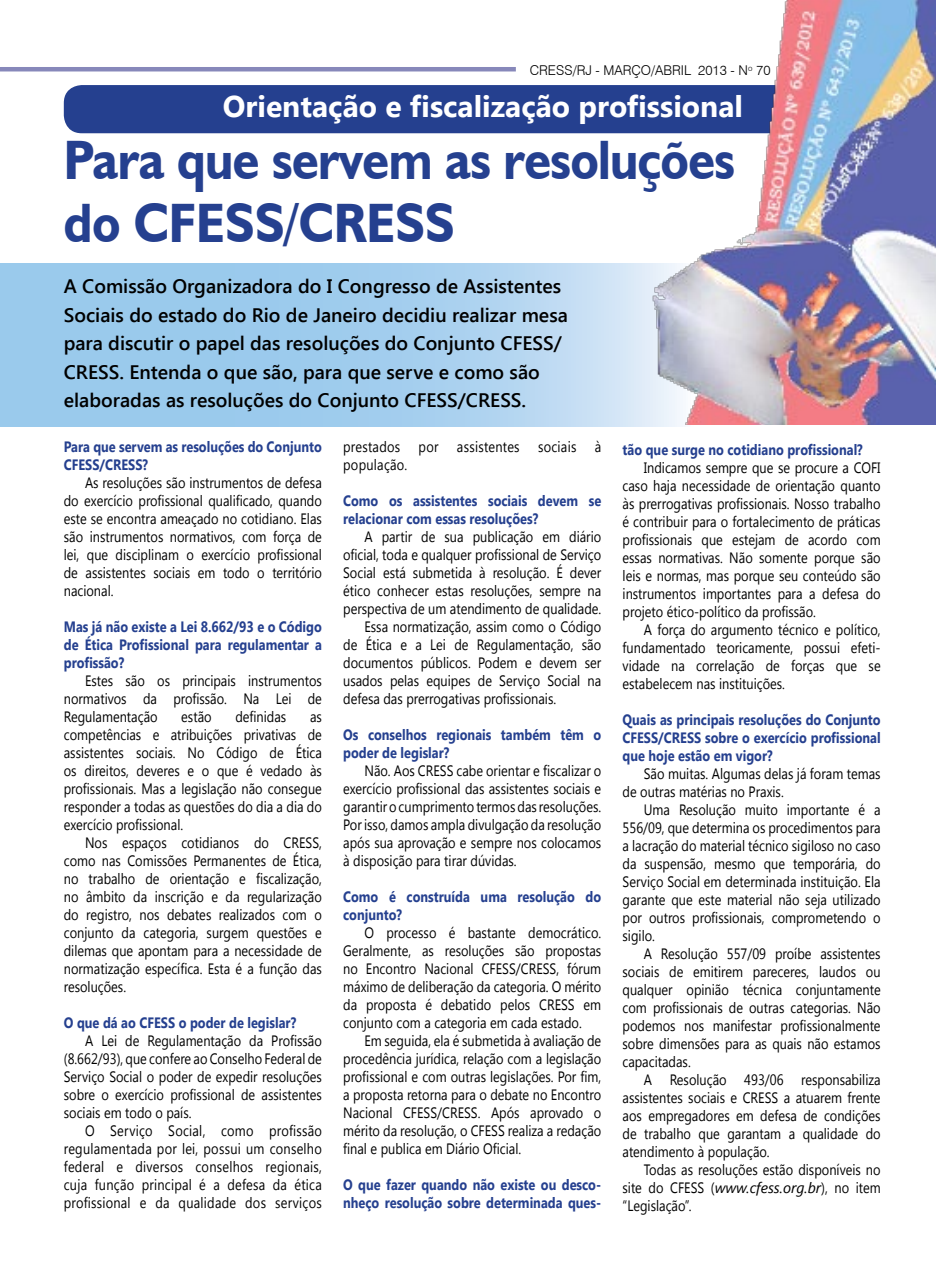
<style>
.page{position:relative;width:936px;height:1276px;background:#fff}
.page>*{position:absolute;margin:0;border:0;box-sizing:border-box;transform-origin:0 0}
.t1{font:700 55.5px/63px "Humanist 521 BT";letter-spacing:-.01em;color:#25408f;scale:.9 1}
.t2{font:700 30px "Segoe UI";color:#fff}
.t3{font:600 19.5px/28.5px "Segoe UI";color:#000}
.t4{font:15px/18px "Segoe UI";color:#000;text-align:justify;scale:.85 1}
.t5{font:700 15px/18px "Segoe UI";color:#25408f;scale:.85 1}
.t6{font:15px/18px "Segoe UI";letter-spacing:.02em;color:#000;scale:.85 1}
.t7{font:300 13.5px "Swiss 721 BT";color:#000}
.s1{font-style:italic}
</style>
<div class="page">
<hr style="left:0;top:67px;width:516px;height:4px;background:#8788ba">
<svg style="left:0;top:264px;width:683px;height:162px"></svg>
<div style="left:64px;top:85px;width:816px;height:48px;background:#25408f;border-radius:18px"></div>
<img style="left:553px;top:0;width:382px;height:425px">
<p class="t7" style="left:529px;top:62px;width:242px">CRESS/RJ - MARÇO/ABRIL 2013 - N<sup>o</sup> 70</p>
<h2 class="t2" style="left:223px;top:85px;width:522px">Orientação e fiscalização profissional</h2>
<h1 class="t1" style="left:64px;top:127px;width:747px">Para que servem as resoluções do CFESS/CRESS</h1>
<p class="t3" style="left:64px;top:271px;width:505px">A Comissão Organizadora do I Congresso de Assistentes Sociais do estado do Rio de Janeiro decidiu realizar mesa para discutir o papel das resoluções do Conjunto CFESS/ CRESS. Entenda o que são, para que serve e como são elaboradas as resoluções do Conjunto CFESS/CRESS.</p>
<p class="t6" style="left:343px;top:437px;width:305px">prestados por assistentes sociais à população.</p>
<p class="t5" style="left:343px;top:491px;width:305px">Como os assistentes sociais devem se relacionar com essas resoluções?</p>
<p class="t4" style="left:364px;top:527px;width:280px">A partir de sua publicação em diário</p>
<p class="t4" style="left:343px;top:545px;width:305px">oficial, toda e qualquer profissional de Serviço</p>
<p class="t4" style="left:343px;top:563px;width:305px">Social está submetida à resolução. É dever</p>
<p class="t4" style="left:343px;top:581px;width:305px">ético conhecer estas resoluções, sempre na</p>
<p class="t4" style="left:343px;top:599px;width:305px">perspectiva de um atendimento de qualidade.</p>
<p class="t4" style="left:364px;top:617px;width:280px">Essa normatização, assim como o Código</p>
<p class="t4" style="left:343px;top:635px;width:305px">de Ética e a Lei de Regulamentação, são</p>
<p class="t4" style="left:343px;top:653px;width:305px">documentos públicos. Podem e devem ser</p>
<p class="t4" style="left:343px;top:671px;width:305px">usados pelas equipes de Serviço Social na</p>
<p class="t4" style="left:343px;top:689px;width:252px">defesa das prerrogativas profissionais.</p>
<p class="t5" style="left:343px;top:725px;width:305px">Os conselhos regionais também têm o poder de legislar?</p>
<p class="t4" style="left:343px;top:761px;width:305px;text-indent:21px">Não. Aos CRESS cabe orientar e fiscalizar o exercício profissional das assistentes sociais e garantir o cumprimento termos das resoluções.<br>Por isso, damos ampla divulgação da resolução após sua aprovação e sempre nos colocamos à disposição para tirar dúvidas.</p>
<p class="t5" style="left:343px;top:887px;width:305px">Como é construída uma resolução do conjunto?</p>
<p class="t4" style="left:343px;top:923px;width:305px;text-indent:21px">O processo é bastante democrático.<br>Geralmente, as resoluções são propostas no Encontro Nacional CFESS/CRESS, fórum máximo de deliberação da categoria. O mérito da proposta é debatido pelos CRESS em conjunto com a categoria em cada estado.</p>
<p class="t4" style="left:343px;top:1031px;width:305px;text-indent:21px">Em seguida, ela é submetida à avaliação de procedência jurídica, relação com a legislação profissional e com outras legislações. Por fim, a proposta retorna para o debate no Encontro Nacional CFESS/CRESS. Após aprovado o mérito da resolução, o CFESS realiza a redação final e publica em Diário Oficial.</p>
<p class="t5" style="left:343px;top:1175px;width:305px">O que fazer quando não existe ou desco&shy;nheço resolução sobre determinada ques-</p>
<p class="t5" style="left:64px;top:437px;width:305px">Para que servem as resoluções do Conjunto<br>CFESS/CRESS?</p>
<p class="t4" style="left:64px;top:473px;width:305px;text-indent:21px">As resoluções são instrumentos de defesa do exercício profissional qualificado, quando este se encontra ameaçado no cotidiano. Elas são instrumentos normativos, com força de lei, que disciplinam o exercício profissional de assistentes sociais em todo o território nacional.</p>
<p class="t5" style="left:64px;top:617px;width:305px;text-align:justify">Mas já não existe a Lei 8.662/93 e o Código de Ética Profissional para regulamentar a profissão?</p>
<p class="t4" style="left:64px;top:671px;width:305px;text-indent:21px">Estes são os principais instrumentos normativos da profissão. Na Lei de Regulamentação</p>
<p class="t5" style="left:622px;top:440px;width:284px">tão que surge no cotidiano profissional?</p>
<p class="t4" style="left:622px;top:458px;width:305px;text-indent:21px">Indicamos sempre que se procure a COFI caso haja necessidade de orientação quanto às prerrogativas profissionais. Nosso trabalho é contribuir para o fortalecimento de práticas profissionais que estejam de acordo com essas normativas. Não somente porque são leis e normas, mas porque seu conteúdo são instrumentos importantes para a defesa do projeto ético-político da profissão.</p>
<p class="t4" style="left:622px;top:620px;width:305px;text-indent:21px">A força do argumento técnico e político, fundamentado teoricamente, possui efeti&shy;vidade na correlação de forças que se estabelecem nas instituições.</p>
<p class="t5" style="left:622px;top:710px;width:305px;text-align:justify">Quais as principais resoluções do Conjunto CFESS/CRESS sobre o exercício profissional que hoje estão em vigor?</p>
<p class="t4" style="left:622px;top:764px;width:305px;text-indent:21px">São muitas. Algumas delas já foram temas de outras matérias no Praxis.</p>
<p class="t4" style="left:622px;top:800px;width:305px;text-indent:21px">Uma Resolução muito importante é a 556/09, que determina os procedimentos para a lacração do material técnico sigiloso no caso da suspensão, mesmo que temporária, do Serviço Social em determinada instituição. Ela garante que este material não seja utilizado por outros profissionais, comprometendo o sigilo.</p>
<p class="t4" style="left:622px;top:944px;width:305px;text-indent:21px">A Resolução 557/09 proíbe assistentes sociais de emitirem pareceres, laudos ou qualquer opinião técnica conjuntamente com profissionais de outras categorias. Não podemos nos manifestar profissionalmente sobre dimensões para as quais não estamos capacitadas.</p>
<p class="t4" style="left:622px;top:1070px;width:305px;text-indent:21px">A Resolução 493/06 responsabiliza assistentes sociais e CRESS a atuarem frente aos empregadores em defesa de condições de trabalho que garantam a qualidade do atendimento à população.</p>
<p class="t4" style="left:622px;top:1160px;width:305px;text-indent:21px">Todas as resoluções estão disponíveis no site do CFESS (<span class="s1">www.cfess.org.br</span>), no item “Legislação”.</p>
<p class="t4" style="left:181px;top:707px;width:37px">estão</p>
<p class="t4" style="left:235px;top:707px;width:61px">definidas</p>
<p class="t4" style="left:64px;top:707px;width:305px;text-indent:246px">as competências e atribuições privativas de assistentes sociais. No Código de Ética os direitos, deveres e o que é vedado às profissionais. Mas a legislação não consegue responder a todas as questões do dia a dia do exercício profissional.</p>
<p class="t4" style="left:64px;top:833px;width:305px;text-indent:21px">Nos espaços cotidianos do CRESS, como nas Comissões Permanentes de Ética, no trabalho de orientação e fiscalização, no âmbito da inscrição e da regularização do registro, nos debates realizados com o conjunto da categoria, surgem questões e dilemas que apontam para a necessidade de normatização específica. Esta é a função das resoluções.</p>
<p class="t5" style="left:64px;top:1013px;width:275px">O que dá ao CFESS o poder de legislar?</p>
<p class="t4" style="left:64px;top:1031px;width:305px;text-indent:21px">A Lei de Regulamentação da Profissão (8.662/93), que confere ao Conselho Federal de Serviço Social o poder de expedir resoluções sobre o exercício profissional de assistentes sociais em todo o país.</p>
<p class="t4" style="left:64px;top:1121px;width:305px;text-indent:21px">O Serviço Social, como profissão regulamentada por lei, possui um conselho federal e diversos conselhos regionais, cuja função principal é a defesa da ética profissional e da qualidade dos serviços</p>
</div>
